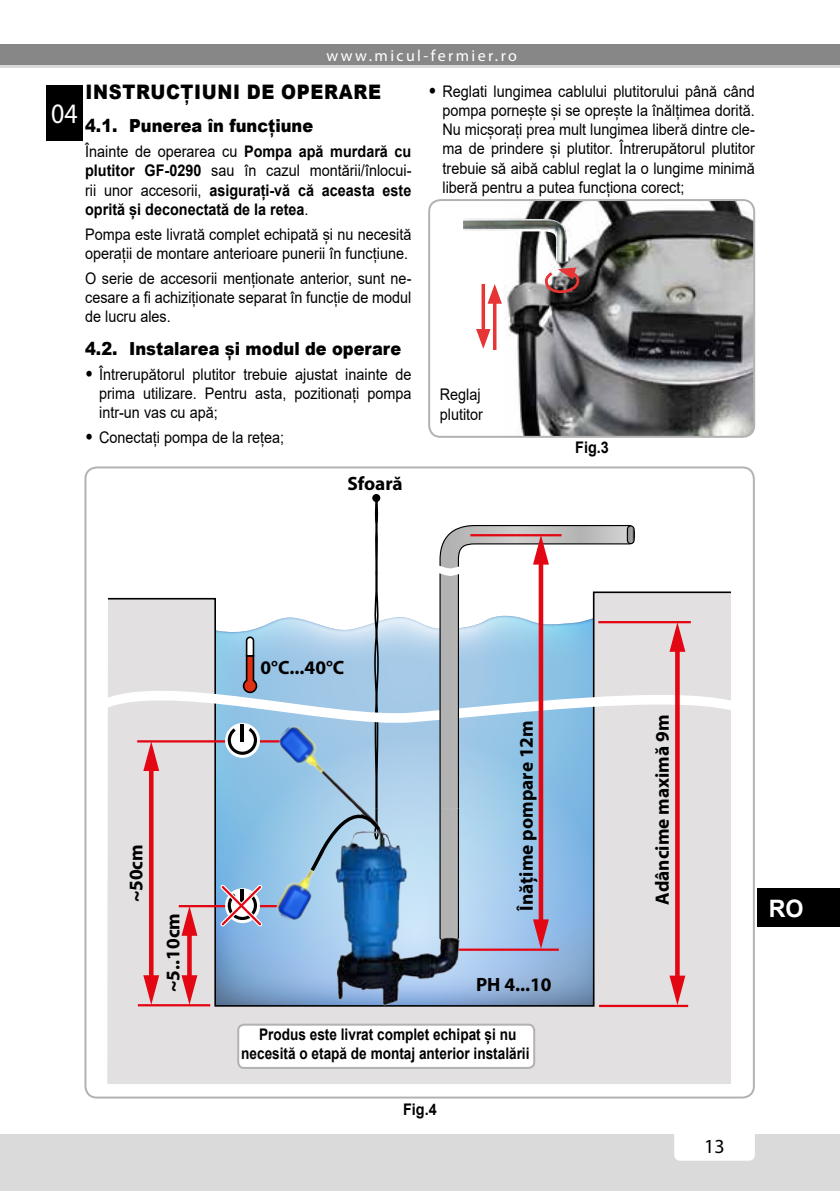
<style>
.page{position:relative;width:840px;height:1191px;background:#fff}
.page>*{position:absolute;margin:0;border:0;box-sizing:border-box;transform-origin:0 0}
.t1{font:28.2px "Myriad Pro";color:#fff;scale:.91 1}
.t2{font:700 24px "Arial";color:#fff}
.t3{font:900 20px "Arial";color:#000;scale:.9 1}
.t4{font:20px "Myriad Pro";color:#000}
.t5{font:700 19.2px "Myriad Pro";color:#000}
.t6{font:900 18px "Arial";color:#000;scale:.9 1}
.t7{font:16px/19.2px "Arial";color:#000;text-align:justify;scale:.9 1}
.t8{font:700 16px/19.2px "Arial";color:#000;text-align:justify;scale:.9 1}
.t9{font:700 16px/19.2px "Arial";color:#000;text-align:center;scale:.85 1}
.t10{font:16px "Myriad Pro";letter-spacing:.15em;color:#fff}
.s1{font-weight:400}
.s2{font-weight:900;font-size:18px}
</style>
<div class="page">
<div style="left:0;top:1134px;width:839px;height:57px;background:#dadada"></div>
<div style="left:674px;top:1120px;width:80px;height:40px;background:#fff;border-radius:6px"></div>
<div style="left:0;top:44px;width:839px;height:24px;background:#878787"></div>
<hr style="left:0;top:65px;width:839px;height:3px;background:#dadada">
<div style="left:757px;top:888px;width:82px;height:39px;background:#000"></div>
<div style="left:46px;top:85px;width:37px;height:56px;background:#000"></div>
<div style="left:107px;top:1007px;width:623px;height:77px;background:#e2e0e0"></div>
<svg style="left:107px;top:873px;width:624px;height:134px;background:#bec9d8"></svg>
<svg style="left:463px;top:873px;width:174px;height:69px;background:#adc9e5"></svg>
<div style="left:538px;top:559px;width:5px;height:365px;background:#e30613"></div>
<svg style="left:532px;top:919px;width:16px;height:29px"></svg>
<hr style="left:149px;top:765px;width:4px;height:215px;background:#e30613">
<svg style="left:143px;top:975px;width:16px;height:29px"></svg>
<div style="left:187px;top:930px;width:5px;height:50px;background:#e30613"></div>
<svg style="left:181px;top:907px;width:16px;height:28px"></svg>
<svg style="left:181px;top:975px;width:16px;height:29px"></svg>
<hr style="left:448px;top:948px;width:110px;height:2px;background:#e30613">
<hr style="left:138px;top:1004px;width:72px;height:2px;background:#e30613">
<hr style="left:179px;top:905px;width:111px;height:2px;background:#e30613">
<svg style="left:674px;top:873px;width:5px;height:102px"></svg>
<svg style="left:669px;top:975px;width:16px;height:29px"></svg>
<hr style="left:598px;top:1004px;width:89px;height:3px;background:#e30613">
<div style="left:372px;top:494px;width:8px;height:8px;background:#000;border-radius:50%"></div>
<svg style="left:216px;top:880px;width:50px;height:50px"></svg>
<img style="left:311px;top:873px;width:152px;height:137px">
<img style="left:273px;top:873px;width:59px;height:52px">
<svg style="left:107px;top:498px;width:624px;height:375px"></svg>
<img style="left:507px;top:200px;width:246px;height:237px">
<div style="left:428px;top:199px;width:326px;height:239px;border:2px solid #b3b2b2;border-radius:11px"></div>
<svg style="left:493px;top:304px;width:3px;height:46px"></svg>
<svg style="left:481px;top:304px;width:4px;height:25px"></svg>
<svg style="left:476px;top:329px;width:14px;height:20px"></svg>
<svg style="left:481px;top:213px;width:102px;height:91px"></svg>
<img style="left:463px;top:217px;width:102px;height:49px">
<div style="left:238px;top:1024px;width:296px;height:44px;background:#fff;border-radius:6px"></div>
<div style="left:237px;top:1023px;width:298px;height:46px;border:2px solid #b3b2b2;border-radius:6px"></div>
<p class="t10" style="left:326px;top:45px;width:192px">www.micul-fermier.ro</p>
<p class="t3" style="left:85px;top:78px;width:25px">Instrucțiuni</p>
<p class="t3" style="left:247px;top:78px;width:55px">de operare</p>
<p class="t6" style="left:85px;top:113px;width:255px">4.1. Punerea în funcțiune</p>
<p class="t8" style="left:85px;top:142px;width:364px"><span class="s1">Înainte de operarea cu</span> Pompa apă murdară cu plutitor GF-0290 <span class="s1">sau în cazul montării/înlocui&shy;rii unor accesorii,</span> asigurați-vă că aceasta este oprită și deconectată de la retea<span class="s1">.</span></p>
<p class="t7" style="left:85px;top:224px;width:364px">Pompa este livrată complet echipată și nu necesită operații de montare anterioare punerii în funcțiune.</p>
<p class="t7" style="left:85px;top:268px;width:364px">O serie de accesorii menționate anterior, sunt ne&shy;cesare a fi achiziționate separat în funcție de modul de lucru ales.</p>
<p class="t6" style="left:85px;top:336px;width:352px">4.2. Instalarea și modul de operare</p>
<p class="t7" style="left:99px;top:365px;width:348px;text-indent:-14px"><span class="s2">•</span> Întrerupătorul plutitor trebuie ajustat inainte de prima utilizare. Pentru asta, pozitionați pompa intr-un vas cu apă;</p>
<p class="t7" style="left:85px;top:428px;width:222px"><span class="s2">•</span> Conectați pompa de la rețea;</p>
<h1 class="t1" style="left:51px;top:96px;width:31px">04</h1>
<p class="t5" style="left:347px;top:471px;width:57px">Sfoară</p>
<p class="t7" style="left:442px;top:81px;width:348px;text-indent:-14px"><span class="s2">•</span> Reglati lungimea cablului plutitorului până când pompa pornește și se oprește la înălțimea dorită.<br>Nu micșorați prea mult lungimea liberă dintre cle&shy;ma de prindere și plutitor. Întrerupătorul plutitor trebuie să aibă cablul reglat la o lungime minimă liberă pentru a putea funcționa corect;</p>
<p class="t7" style="left:439px;top:385px;width:50px">Reglaj plutitor</p>
<p class="t8" style="left:575px;top:438px;width:39px">Fig.3</p>
<p class="t5" style="left:123px;top:902px;width:60px;rotate:-90deg">~50cm</p>
<p class="t5" style="left:160px;top:992px;width:80px;rotate:-90deg">~5..10cm</p>
<p class="t5" style="left:260px;top:655px;width:85px">0°C...40°C</p>
<p class="t5" style="left:513px;top:910px;width:192px;rotate:-90deg">Înățime pompare 12m</p>
<p class="t5" style="left:649px;top:904px;width:191px;rotate:-90deg">Adâncime maximă 9m</p>
<p class="t5" style="left:475px;top:972px;width:77px">PH 4...10</p>
<p class="t9" style="left:241px;top:1025px;width:340px">Produs este livrat complet echipat și nu necesită o etapă de montaj anterior instalării</p>
<p class="t8" style="left:403px;top:1100px;width:39px">Fig.4</p>
<p class="t4" style="left:704px;top:1133px;width:22px">13</p>
<h2 class="t2" style="left:768px;top:891px;width:36px">RO</h2>
</div>
